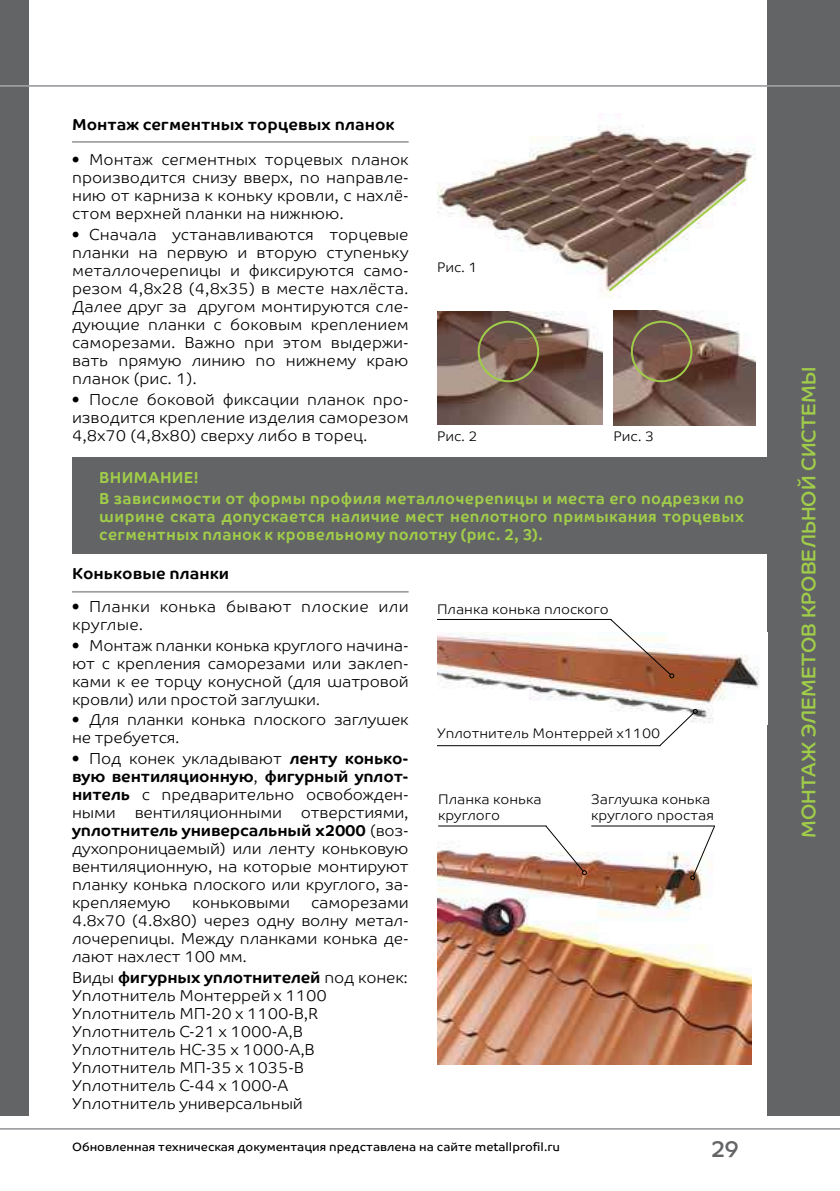
<style>
.page{position:relative;width:840px;height:1191px;background:#fff}
.page>*{position:absolute;margin:0;border:0;box-sizing:border-box;transform-origin:0 0}
.t1{font:22.6px "Co Headline Corp";color:#636466}
.t2{font:19.8px "Co Headline Corp";letter-spacing:.005em;color:#a0cd49}
.t3{font:300 16px/18px "Co Text Corp";letter-spacing:-.01em;color:#000;text-align:justify}
.t4{font:700 16px/20.8px "Co Text Corp";letter-spacing:.025em;color:#a0cd49;scale:.95 1}
.t5{font:700 16px "Co Text Corp";color:#000}
.t6{font:300 16px/18px "Co Text Corp";letter-spacing:.02em;color:#000}
.t7{font:300 14px/16.8px "Co Text Corp";color:#000}
.t8{font:12px "Co Text Corp";color:#000}
.s1{font-weight:700}
</style>
<div class="page">
<div style="left:0;top:0;width:28px;height:1115px;background:#636466"></div>
<div style="left:767px;top:0;width:72px;height:1115px;background:#636466"></div>
<hr style="left:0;top:1128px;width:839px;height:1px;background:#9d9fa2">
<img style="left:437px;top:126px;width:318px;height:172px">
<hr style="left:0;top:85px;width:839px;height:2px;background:#9d9fa2">
<hr style="left:72px;top:591px;width:336px;height:1px;background:#9d9fa2">
<img style="left:437px;top:842px;width:314px;height:222px">
<svg style="left:689px;top:825px;width:26px;height:55px"></svg>
<svg style="left:544px;top:825px;width:42px;height:50px"></svg>
<hr style="left:591px;top:825px;width:123px;height:1px;background:#000">
<hr style="left:438px;top:825px;width:108px;height:1px;background:#000">
<img style="left:437px;top:632px;width:322px;height:92px">
<svg style="left:609px;top:619px;width:65px;height:59px"></svg>
<svg style="left:658px;top:709px;width:39px;height:38px"></svg>
<hr style="left:437px;top:745px;width:223px;height:1px;background:#000">
<hr style="left:437px;top:619px;width:174px;height:1px;background:#000">
<hr style="left:72px;top:141px;width:336px;height:2px;background:#9d9fa2">
<div style="left:72px;top:458px;width:712px;height:96px;background:#636466"></div>
<img style="left:613px;top:310px;width:142px;height:115px">
<img style="left:437px;top:311px;width:165px;height:113px">
<svg style="left:606px;top:176px;width:141px;height:117px"></svg>
<div style="left:477px;top:321px;width:62px;height:61px;border:2px solid #a0cd49;border-radius:50%"></div>
<div style="left:630px;top:321px;width:62px;height:61px;border:2px solid #a0cd49;border-radius:50%"></div>
<p class="t5" style="left:72px;top:114px;width:324px">Монтаж сегментных торцевых планок</p>
<p class="t3" style="left:72px;top:151px;width:338px">• Монтаж сегментных торцевых планок производится снизу вверх, по направле&shy;нию от карниза к коньку кровли, с нахлё&shy;стом верхней планки на нижнюю.</p>
<p class="t3" style="left:72px;top:225px;width:338px">• Сначала устанавливаются торцевые планки на первую и вторую ступеньку металлочерепицы и фиксируются само&shy;резом 4,8х28 (4,8х35) в месте нахлёста.<br>Далее друг за другом монтируются сле&shy;дующие планки с боковым креплением саморезами. Важно при этом выдержи&shy;вать прямую линию по нижнему краю планок (рис. 1).</p>
<p class="t3" style="left:72px;top:390px;width:338px">• После боковой фиксации планок про&shy;изводится крепление изделия саморезом 4,8х70 (4,8х80) сверху либо в торец.</p>
<p class="t7" style="left:437px;top:259px;width:42px">Рис. 1</p>
<p class="t7" style="left:437px;top:427px;width:42px">Рис. 2</p>
<p class="t7" style="left:613px;top:427px;width:42px">Рис. 3</p>
<p class="t4" style="left:99px;top:467px;width:680px">ВНИМАНИЕ!<br>В зависимости от формы профиля металлочерепицы и места его подрезки по</p>
<p class="t4" style="left:99px;top:507px;width:680px;line-height:18px">ширине ската допускается наличие мест неплотного примыкания торцевых сегментных планок к кровельному полотну (рис. 2, 3).</p>
<p class="t5" style="left:72px;top:564px;width:158px">Коньковые планки</p>
<p class="t6" style="left:72px;top:597px;width:338px">• Планки конька бывают плоские или круглые.</p>
<p class="t3" style="left:72px;top:636px;width:338px">• Монтаж планки конька круглого начина&shy;ют с крепления саморезами или заклеп&shy;ками к ее торцу конусной (для шатровой кровли) или простой заглушки.</p>
<p class="t3" style="left:72px;top:711px;width:338px">• Для планки конька плоского заглушек не требуется.</p>
<p class="t3" style="left:72px;top:749px;width:338px">• Под конек укладывают <span class="s1">ленту конько&shy;вую вентиляционную</span>, <span class="s1">фигурный уплот&shy;нитель</span> с предварительно освобожден&shy;ными вентиляционными отверстиями, <span class="s1">уплотнитель универсальный х2000</span> (воз&shy;духопроницаемый) или ленту коньковую вентиляционную, на которые монтируют планку конька плоского или круглого, за&shy;крепляемую</p>
<p class="t3" style="left:72px;top:893px;width:338px;text-indent:239px">саморезами 4.8х70 (4.8х80) через одну волну метал&shy;лочерепицы. Между планками конька де&shy;лают нахлест 100 мм.</p>
<p class="t3" style="left:72px;top:968px;width:337px;text-align:left">Виды <span class="s1">фигурных уплотнителей</span> под конек:<br>Уплотнитель Монтеррей х 1100<br>Уплотнитель МП-20 х 1100-В,R<br>Уплотнитель С-21 х 1000-А,В<br>Уплотнитель НС-35 х 1000-А,В<br>Уплотнитель МП-35 х 1035-В<br>Уплотнитель С-44 х 1000-А<br>Уплотнитель универсальный</p>
<p class="t3" style="left:192px;top:893px;width:99px">коньковыми</p>
<p class="t7" style="left:437px;top:601px;width:173px">Планка конька плоского</p>
<p class="t7" style="left:437px;top:725px;width:225px">Уплотнитель Монтеррей х1100</p>
<p class="t7" style="left:438px;top:790px;width:105px">Планка конька круглого</p>
<p class="t7" style="left:591px;top:790px;width:124px">Заглушка конька круглого простая</p>
<p class="t8" style="left:72px;top:1139px;width:489px">Обновленная техническая документация представлена на сайте metallprofil.ru</p>
<h1 class="t1" style="left:711px;top:1135px;width:28px">29</h1>
<p class="t2" style="left:796px;top:837px;width:472px;rotate:-90deg">МОНТАЖ ЭЛЕМЕТОВ КРОВЕЛЬНОЙ СИСТЕМЫ</p>
</div>
